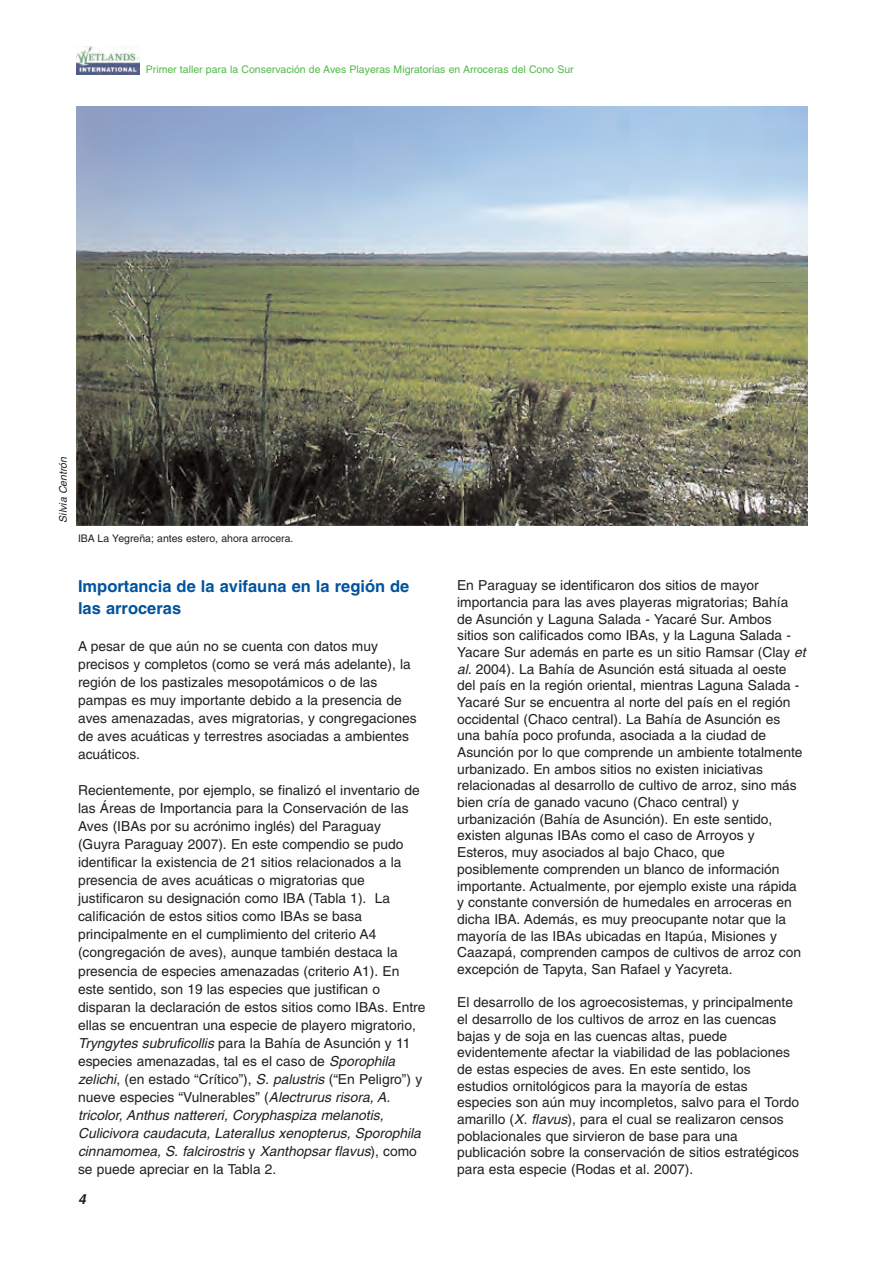
<style>
.page{position:relative;width:893px;height:1263px;background:#fff}
.page>*{position:absolute;margin:0;border:0;box-sizing:border-box;transform-origin:0 0}
.t1{font:700 16.5px/21.3px "Helvetica";color:#01539e}
.t2{font:13.8px/16.6px "Helvetica";color:#231f20}
.t3{font:italic 700 13.8px "Helvetica";color:#231f20}
.t4{font:10.5px "Helvetica";color:#51b948}
.t5{font:10.5px "Helvetica";color:#231f20}
.t6{font:italic 10.5px "Helvetica";color:#231f20}
.s1{font-style:italic}
</style>
<div class="page">
<svg style="left:76px;top:57px;width:64px;height:18px"></svg>
<img style="left:76px;top:46px;width:63px;height:28px">
<img style="left:77px;top:106px;width:731px;height:419px">
<p class="t4" style="left:146px;top:66px;width:429px">Primer taller para la Conservación de Aves Playeras Migratorias en Arroceras del Cono Sur</p>
<p class="t6" style="left:59px;top:523px;width:68px;rotate:-90deg">Silvia Centrón</p>
<p class="t5" style="left:78px;top:534px;width:217px">IBA La Yegreña; antes estero, ahora arrocera.</p>
<p class="t1" style="left:78px;top:577px;width:333px">Importancia de la avifauna en la región de las arroceras</p>
<p class="t2" style="left:78px;top:638px;width:340px;line-height:18px">A pesar de que aún no se cuenta con datos muy precisos y completos (como se verá más adelante), la región de los pastizales mesopotámicos o de las pampas es muy importante debido a la presencia de aves amenazadas, aves migratorias, y congregaciones de aves acuáticas y terrestres asociadas a ambientes acuáticos.</p>
<p class="t2" style="left:78px;top:782px;width:349px;line-height:18px">Recientemente, por ejemplo, se finalizó el inventario de las Áreas de Importancia para la Conservación de las Aves (IBAs por su acrónimo inglés) del Paraguay (Guyra Paraguay 2007). En este compendio se pudo identificar la existencia de 21 sitios relacionados a la presencia de aves acuáticas o migratorias que justificaron su designación como IBA (Tabla 1). La calificación de estos sitios como IBAs se basa principalmente en el cumplimiento del criterio A4 (congregación de aves), aunque también destaca la presencia de especies amenazadas (criterio A1). En este sentido, son 19 las especies que justifican o disparan la declaración de estos sitios como IBAs. Entre ellas se encuentran una especie de playero migratorio, <span class="s1">Tryngytes subruficollis</span> para la Bahía de Asunción y 11 especies amenazadas, tal es el caso de <span class="s1">Sporophila zelichi</span>, (en estado “Crítico”), <span class="s1">S. palustris</span> (“En Peligro”) y nueve especies “Vulnerables” (<span class="s1">Alectrurus risora, A. tricolor, Anthus nattereri, Coryphaspiza melanotis, Culicivora caudacuta, Laterallus xenopterus, Sporophila cinnamomea, S. falcirostris</span> y <span class="s1">Xanthopsar flavus</span>), como se puede apreciar en la Tabla 2.</p>
<p class="t3" style="left:78px;top:1193px;width:9px">4</p>
<p class="t2" style="left:457px;top:578px;width:350px">En Paraguay se identificaron dos sitios de mayor importancia para las aves playeras migratorias; Bahía de Asunción y Laguna Salada - Yacaré Sur. Ambos sitios son calificados como IBAs, y la Laguna Salada - Yacare Sur además en parte es un sitio Ramsar (Clay <span class="s1">et al.</span> 2004). La Bahía de Asunción está situada al oeste del país en la región oriental, mientras Laguna Salada - Yacaré Sur se encuentra al norte del país en el región occidental (Chaco central). La Bahía de Asunción es una bahía poco profunda, asociada a la ciudad de Asunción por lo que comprende un ambiente totalmente urbanizado. En ambos sitios no existen iniciativas relacionadas al desarrollo de cultivo de arroz, sino más bien cría de ganado vacuno (Chaco central) y urbanización (Bahía de Asunción). En este sentido, existen algunas IBAs como el caso de Arroyos y Esteros, muy asociados al bajo Chaco, que posiblemente comprenden un blanco de información importante. Actualmente, por ejemplo existe una rápida y constante conversión de humedales en arroceras en dicha IBA. Además, es muy preocupante notar que la mayoría de las IBAs ubicadas en Itapúa, Misiones y Caazapá, comprenden campos de cultivos de arroz con excepción de Tapyta, San Rafael y Yacyreta.</p>
<p class="t2" style="left:457px;top:995px;width:343px">El desarrollo de los agroecosistemas, y principalmente el desarrollo de los cultivos de arroz en las cuencas bajas y de soja en las cuencas altas, puede evidentemente afectar la viabilidad de las poblaciones de estas especies de aves. En este sentido, los estudios ornitológicos para la mayoría de estas especies son aún muy incompletos, salvo para el Tordo amarillo (<span class="s1">X. flavus</span>), para el cual se realizaron censos poblacionales que sirvieron de base para una publicación sobre la conservación de sitios estratégicos para esta especie (Rodas et al. 2007).</p>
</div>
